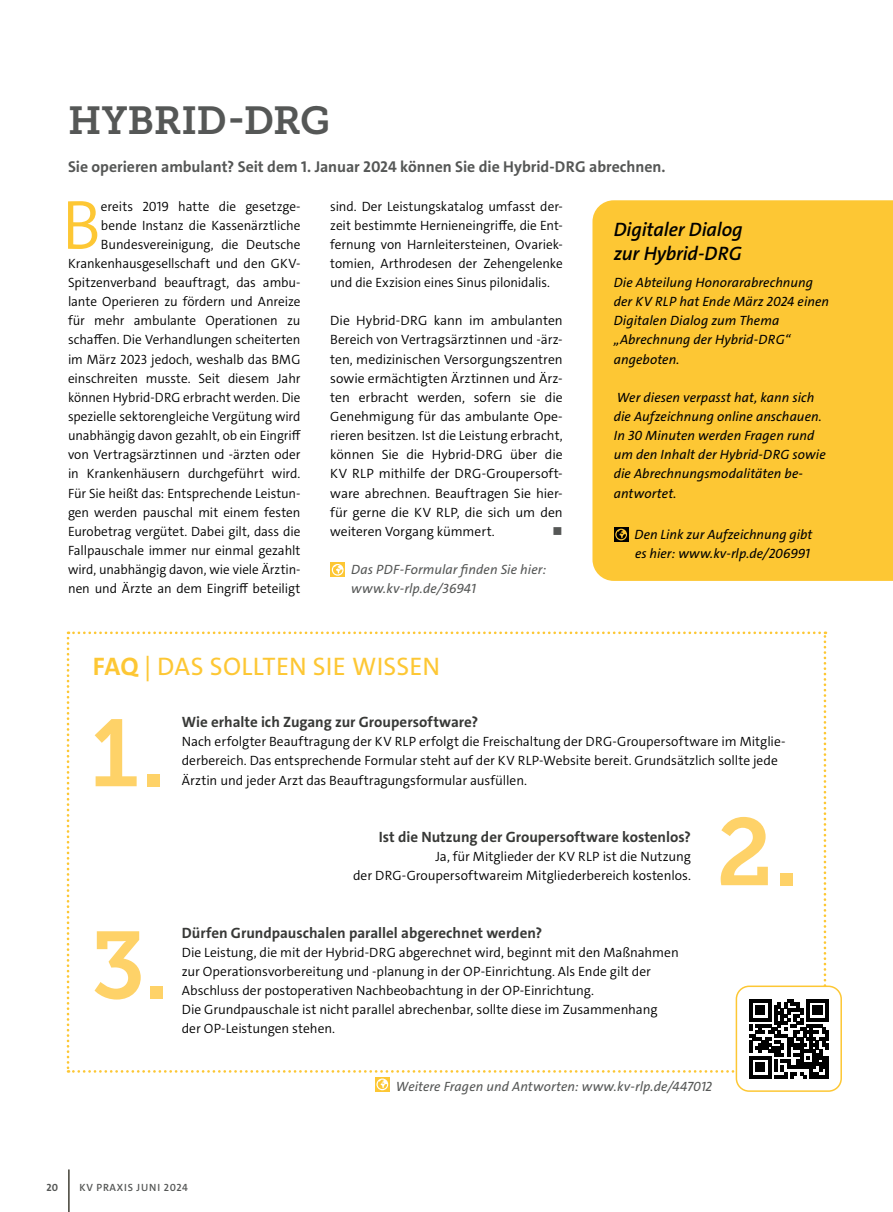
<style>
.page{position:relative;width:893px;height:1212px;background:#fff}
.page>*{position:absolute;margin:0;border:0;box-sizing:border-box;transform-origin:0 0}
.t1{font:94.65px "Museo Slab 700";color:#fed268}
.t2{font:300 70.2px "The Sans";color:#fdc734}
.t3{font:39px "Museo Slab 700";letter-spacing:-.015em;color:#555756}
.t4{font:25.5px "The Sans";letter-spacing:.005em;color:#fdc734}
.t5{font:italic 600 19.5px/24px "The Sans";letter-spacing:-.01em;color:#000}
.t6{font:700 15.75px "The Sans";color:#555756}
.t7{font:700 15px "The Sans";color:#383937}
.t8{font:300 13.5px/19.2px "The Sans";letter-spacing:-.005em;color:#000;text-align:right}
.t9{font:italic 13.5px/19.2px "The Sans";letter-spacing:.005em;color:#000}
.t10{font:italic 13.5px/19.2px "The Sans";letter-spacing:.005em;color:#555756}
.t11{font:13.5px "Wingdings";color:#555756}
.t12{font:600 10.5px "The Sans";letter-spacing:.07em;color:#555756}
.t13{font:700 10.5px "The Sans";color:#555756}
.s1{font-weight:700}
</style>
<div class="page">
<hr style="left:68px;top:1169px;width:2px;height:43px;background:#100d00">
<div style="left:592px;top:200px;width:301px;height:381px;background:#fdc734"></div>
<svg style="left:614px;top:527px;width:15px;height:15px"></svg>
<svg style="left:615px;top:529px;width:12px;height:11px"></svg>
<div style="left:330px;top:562px;width:15px;height:15px;background:#fdc734"></div>
<svg style="left:332px;top:564px;width:12px;height:12px"></svg>
<div style="left:736px;top:985px;width:106px;height:107px;border:2px solid #fdc734;border-radius:13px"></div>
<svg style="left:375px;top:1090px;width:15px;height:2px"></svg>
<svg style="left:67px;top:631px;width:761px;height:459px"></svg>
<h3 class="t3" style="left:68px;top:98px;width:264px">HYBRID-DRG</h3>
<p class="t6" style="left:68px;top:157px;width:599px">Sie operieren ambulant? Seit dem 1. Januar 2024 können Sie die Hybrid-DRG abrechnen.</p>
<p class="t8" style="left:68px;top:196px;width:234px">ereits 2019 hatte die gesetzge&shy;bende Instanz die Kassenärztliche Bundesvereinigung, die Deutsche Krankenhausgesellschaft und den GKV-Spitzenverband beauftragt, das ambu&shy;lante Operieren zu fördern und Anreize für mehr ambulante Operationen zu schaffen. Die Verhandlungen scheiterten im März 2023 jedoch, weshalb das BMG einschreiten musste. Seit diesem Jahr können Hybrid-DRG erbracht werden. Die spezielle sektorengleiche Vergütung wird unabhängig davon gezahlt, ob ein Eingriff von Vertragsärztinnen und -ärzten oder in Krankenhäusern durchgeführt wird.<br>Für Sie heißt das: Entsprechende Leistun&shy;gen werden pauschal mit einem festen Eurobetrag vergütet. Dabei gilt, dass die Fallpauschale immer nur einmal gezahlt wird, unabhängig davon, wie viele Ärztin&shy;nen und Ärzte an dem Eingriff beteiligt</p>
<p class="t8" style="left:330px;top:196px;width:234px;text-align:justify">sind. Der Leistungskatalog umfasst der&shy;zeit bestimmte Hernieneingriffe, die Ent&shy;fernung von Harnleitersteinen, Ovariek&shy;tomien, Arthrodesen der Zehengelenke und die Exzision eines Sinus pilonidalis.</p>
<h2 class="t2" style="left:62px;top:180px;width:41px">B</h2>
<p class="t8" style="left:330px;top:311px;width:234px;text-align:justify">Die Hybrid-DRG kann im ambulanten Bereich von Vertragsärztinnen und -ärz&shy;ten, medizinischen Versorgungszentren sowie ermächtigten Ärztinnen und Ärz&shy;ten erbracht werden, sofern sie die Genehmigung für das ambulante Ope&shy;rieren besitzen. Ist die Leistung erbracht, können Sie die Hybrid-DRG über die KV RLP mithilfe der DRG-Groupersoft&shy;ware abrechnen. Beauftragen Sie hier&shy;für gerne die KV RLP, die sich um den weiteren Vorgang kümmert.</p>
<p class="t11" style="left:553px;top:524px;width:12px">■</p>
<p class="t10" style="left:351px;top:560px;width:197px">Das PDF-Formular finden Sie hier: www.kv-rlp.de/36941</p>
<h3 class="t5" style="left:614px;top:218px;width:130px">Digitaler Dialog zur Hybrid-DRG</h3>
<p class="t9" style="left:614px;top:273px;width:217px">Die Abteilung Honorarabrechnung der KV RLP hat Ende März 2024 einen<br>Digitalen Dialog zum Thema „Abrechnung der Hybrid-DRG“ angeboten.</p>
<p class="t9" style="left:614px;top:388px;width:213px">Wer diesen verpasst hat, kann sich die Aufzeichnung online anschauen.<br>In 30 Minuten werden Fragen rund um den Inhalt der Hybrid-DRG sowie die Abrechnungsmodalitäten be&shy;antwortet.</p>
<p class="t9" style="left:634px;top:525px;width:179px">Den Link zur Aufzeichnung gibt es hier: www.kv-rlp.de/206991</p>
<h3 class="t4" style="left:93px;top:650px;width:349px"><span class="s1">FAQ</span> | DAS SOLLTEN SIE WISSEN</h3>
<p class="t7" style="left:182px;top:712px;width:298px">Wie erhalte ich Zugang zur Groupersoftware?</p>
<p class="t8" style="left:182px;top:732px;width:605px;text-align:left">Nach erfolgter Beauftragung der KV RLP erfolgt die Freischaltung der DRG-Groupersoftware im Mitglie&shy;derbereich. Das entsprechende Formular steht auf der KV RLP-Website bereit. Grundsätzlich sollte jede<br>Ärztin und jeder Arzt das Beauftragungsformular ausfüllen.</p>
<h1 class="t1" style="left:91px;top:700px;width:77px">1.</h1>
<h1 class="t1" style="left:91px;top:912px;width:80px">3.</h1>
<p class="t7" style="left:379px;top:827px;width:314px">Ist die Nutzung der Groupersoftware kostenlos?</p>
<p class="t8" style="left:353px;top:847px;width:339px">Ja, für Mitglieder der KV RLP ist die Nutzung<br>der DRG-Groupersoftwareim Mitgliederbereich kostenlos.</p>
<p class="t7" style="left:182px;top:923px;width:362px">Dürfen Grundpauschalen parallel abgerechnet werden?</p>
<p class="t8" style="left:182px;top:943px;width:498px;text-align:left">Die Leistung, die mit der Hybrid-DRG abgerechnet wird, beginnt mit den Maßnahmen zur Operationsvorbereitung und -planung in der OP-Einrichtung. Als Ende gilt der Abschluss der postoperativen Nachbeobachtung in der OP-Einrichtung.<br>Die Grundpauschale ist nicht parallel abrechenbar, sollte diese im Zusammenhang der OP-Leistungen stehen.</p>
<h1 class="t1" style="left:716px;top:799px;width:84px">2.</h1>
<p class="t10" style="left:396px;top:1077px;width:318px">Weitere Fragen und Antworten: www.kv-rlp.de/447012</p>
<p class="t13" style="left:47px;top:1180px;width:13px">20</p>
<p class="t12" style="left:80px;top:1180px;width:110px">KV PRAXIS JUNI 2024</p>
</div>
